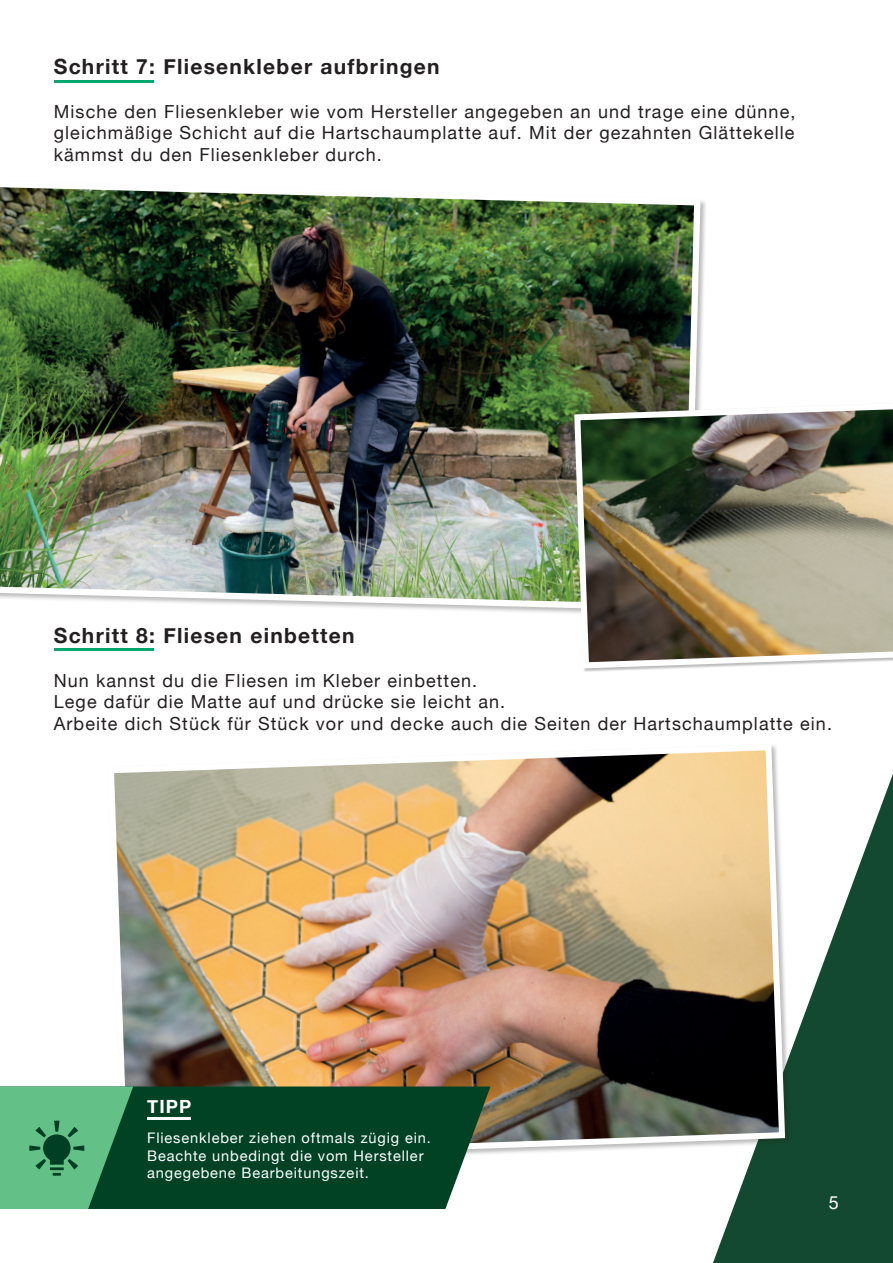
<style>
.page{position:relative;width:893px;height:1263px;background:#fff}
.page>*{position:absolute;margin:0;border:0;box-sizing:border-box;transform-origin:0 0}
.t1{font:700 21px "Helvetica Neue";letter-spacing:.06em;color:#231f20}
.t2{font:700 18.15px "Helvetica Neue";color:#fff}
.t3{font:18px/21.6px "Helvetica Neue";letter-spacing:.06em;color:#231f20;text-align:justify}
.t4{font:18px "Helvetica Neue";color:#fff}
.t5{font:14.55px/17.5px "Helvetica Neue";letter-spacing:.06em;color:#fff}
</style>
<div class="page">
<svg style="left:713px;top:774px;width:180px;height:489px;fill:#134930"></svg>
<img style="left:0;top:187px;width:704px;height:426px">
<img style="left:571px;top:396px;width:322px;height:275px">
<img style="left:114px;top:745px;width:674px;height:419px">
<hr style="left:54px;top:80px;width:99px;height:2px;background:#00a86d">
<svg style="left:133px;top:1086px;width:357px;height:123px;background:#0f4b2f"></svg>
<svg style="left:0;top:1086px;width:133px;height:123px;background:#4ca270"></svg>
<hr style="left:147px;top:1117px;width:44px;height:2px;background:#fff">
<hr style="left:54px;top:649px;width:99px;height:2px;background:#00a86d">
<p class="t1" style="left:54px;top:51px;width:387px">Schritt 7: Fliesenkleber aufbringen</p>
<p class="t3" style="left:54px;top:102px;width:743px">Mische den Fliesenkleber wie vom Hersteller angegeben an und trage eine dünne, gleichmäßige Schicht auf die Hartschaumplatte auf. Mit der gezahnten Glättekelle kämmst du den Fliesenkleber durch.</p>
<p class="t1" style="left:54px;top:619px;width:302px">Schritt 8: Fliesen einbetten</p>
<p class="t3" style="left:54px;top:670px;width:780px;text-align:left">Nun kannst du die Fliesen im Kleber einbetten.<br>Lege dafür die Matte auf und drücke sie leicht an.<br>Arbeite dich Stück für Stück vor und decke auch die Seiten der Hartschaumplatte ein.</p>
<p class="t2" style="left:147px;top:1092px;width:46px">TIPP</p>
<p class="t5" style="left:147px;top:1130px;width:285px">Fliesenkleber ziehen oftmals zügig ein.<br>Beachte unbedingt die vom Hersteller angegebene Bearbeitungszeit.</p>
<p class="t4" style="left:829px;top:1189px;width:12px">5</p>
</div>
